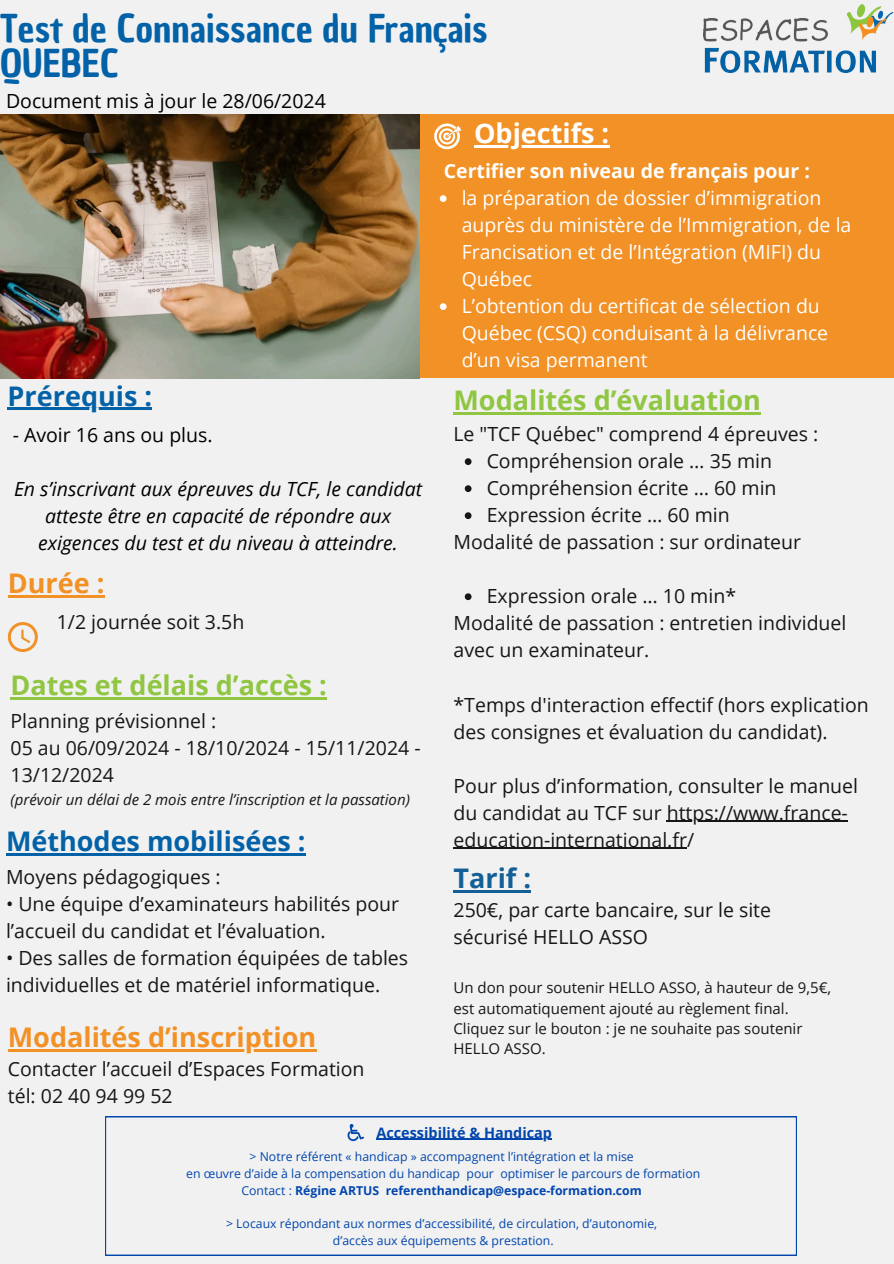
<style>
.page{position:relative;width:894px;height:1264px;background:#fff}
.page>*{position:absolute;margin:0;border:0;box-sizing:border-box;transform-origin:0 0}
.t1{font:37.5px/34.8px "Chau Philomene One";color:#0362a7}
.t2{font:700 27px "Open Sans";color:#90c642}
.t3{font:700 27px "Open Sans";color:#0362a7}
.t4{font:700 27px "Open Sans";color:#f29126}
.t5{font:700 27px "Open Sans";color:#fff}
.t6{font:700 27px "Open Sans";color:#135f98}
.t7{font:19.5px/27px "Open Sans";color:#171617}
.t8{font:19.5px/27px "Open Sans";color:#fff}
.t9{font:italic 19.5px/27px "Open Sans";color:#000;text-align:center}
.t10{font:19.5px "Open Sans";color:#000}
.t11{font:700 19.5px "Open Sans";color:#fff}
.t12{font:15px/20.2px "Open Sans";color:#171617}
.t13{font:italic 15px "Open Sans";color:#171617}
.t14{font:700 14.4px "Open Sans";color:#0246ae}
.t15{font:12.3px "Open Sans";color:#0246ae}
.t16{font:700 12.3px "Open Sans";color:#0246ae}
.s1{font-weight:400}
</style>
<div class="page">
<div style="left:0;top:0;width:893px;height:1263px;background:#f1f1f1"></div>
<img style="left:703px;top:4px;width:190px;height:69px">
<div style="left:417px;top:115px;width:476px;height:263px;background:#f29126"></div>
<svg style="left:434px;top:123px;width:27px;height:26px"></svg>
<svg style="left:439px;top:195px;width:7px;height:7px"></svg>
<svg style="left:439px;top:303px;width:7px;height:7px"></svg>
<hr style="left:474px;top:145px;width:135px;height:2px;background:#fff">
<hr style="left:8px;top:1049px;width:308px;height:2px;background:#f29126">
<hr style="left:8px;top:408px;width:144px;height:2px;background:#0362a7">
<hr style="left:453px;top:890px;width:78px;height:2px;background:#135f98">
<hr style="left:11px;top:697px;width:316px;height:3px;background:#90c642">
<svg style="left:8px;top:622px;width:30px;height:30px"></svg>
<hr style="left:8px;top:595px;width:96px;height:2px;background:#f29126">
<img style="left:0;top:115px;width:420px;height:263px">
<hr style="left:453px;top:413px;width:308px;height:2px;background:#90c642">
<svg style="left:464px;top:458px;width:7px;height:7px"></svg>
<svg style="left:464px;top:485px;width:7px;height:7px"></svg>
<svg style="left:464px;top:512px;width:7px;height:7px"></svg>
<svg style="left:464px;top:593px;width:7px;height:7px"></svg>
<hr style="left:666px;top:820px;width:181px;height:1px;background:#171617">
<hr style="left:453px;top:847px;width:233px;height:1px;background:#171617">
<hr style="left:6px;top:853px;width:300px;height:2px;background:#0362a7">
<svg style="left:105px;top:1116px;width:691px;height:139px"></svg>
<svg style="left:347px;top:1123px;width:17px;height:18px"></svg>
<p class="t1" style="left:0;top:11px;width:489px">Test de Connaissance du Français<br>QUEBEC</p>
<p class="t10" style="left:6px;top:87px;width:321px">Document mis à jour le 28/06/2024</p>
<p class="t5" style="left:474px;top:114px;width:137px">Objectifs :</p>
<p class="t3" style="left:8px;top:377px;width:146px">Prérequis :</p>
<p class="t10" style="left:13px;top:420px;width:201px">- Avoir 16 ans ou plus.</p>
<h2 class="t9" style="left:14px;top:474px;width:409px">En s’inscrivant aux épreuves du TCF, le candidat atteste être en capacité de répondre aux exigences du test et du niveau à atteindre.</h2>
<h4 class="t4" style="left:8px;top:564px;width:98px">Durée :</h4>
<p class="t7" style="left:57px;top:607px;width:189px">1/2 journée soit 3.5h</p>
<h4 class="t2" style="left:11px;top:666px;width:318px">Dates et délais d’accès :</h4>
<p class="t7" style="left:11px;top:707px;width:411px">Planning prévisionnel :<br>05 au 06/09/2024 - 18/10/2024 - 15/11/2024 -<br>13/12/2024</p>
<p class="t13" style="left:11px;top:788px;width:401px">(prévoir un délai de 2 mois entre l’inscription et la passation)</p>
<h1 class="t11" style="left:443px;top:157px;width:367px">Certifier son niveau de français pour :</h1>
<h4 class="t8" style="left:461px;top:184px;width:391px">la préparation de dossier d’immigration auprès du ministère de l’Immigration, de la Francisation et de l’Intégration (MIFI) du Québec</h4>
<p class="t8" style="left:461px;top:292px;width:368px">L’obtention du certificat de sélection du<br>Québec (CSQ) conduisant à la délivrance d’un visa permanent</p>
<h4 class="t2" style="left:453px;top:381px;width:309px">Modalités d’évaluation</h4>
<h4 class="t7" style="left:453px;top:420px;width:366px">Le "TCF Québec" comprend 4 épreuves :</h4>
<h2 class="t7" style="left:486px;top:447px;width:287px">Compréhension orale … 35 min</h2>
<p class="t7" style="left:486px;top:474px;width:291px">Compréhension écrite … 60 min</p>
<h4 class="t7" style="left:486px;top:501px;width:244px">Expression écrite … 60 min</h4>
<h2 class="t7" style="left:453px;top:528px;width:349px">Modalité de passation : sur ordinateur</h2>
<h6 class="t7" style="left:486px;top:582px;width:251px">Expression orale … 10 min*</h6>
<h2 class="t7" style="left:453px;top:609px;width:394px">Modalité de passation : entretien individuel avec un examinateur.</h2>
<h4 class="t7" style="left:453px;top:690px;width:416px">*Temps d'interaction effectif (hors explication des consignes et évaluation du candidat).</h4>
<h2 class="t7" style="left:453px;top:771px;width:406px">Pour plus d’information, consulter le manuel du candidat au TCF sur https://www.france-</h2>
<h6 class="t3" style="left:6px;top:822px;width:301px">Méthodes mobilisées :</h6>
<h4 class="t7" style="left:453px;top:825px;width:242px">education-international.fr/</h4>
<h2 class="t7" style="left:6px;top:862px;width:216px">Moyens pédagogiques :</h2>
<h2 class="t7" style="left:6px;top:889px;width:394px">• Une équipe d’examinateurs habilités pour l’accueil du candidat et l’évaluation.</h2>
<h2 class="t7" style="left:6px;top:943px;width:403px">• Des salles de formation équipées de tables individuelles et de matériel informatique.</h2>
<h4 class="t6" style="left:453px;top:859px;width:79px">Tarif :</h4>
<h4 class="t7" style="left:453px;top:895px;width:319px">250€, par carte bancaire, sur le site sécurisé HELLO ASSO</h4>
<h2 class="t12" style="left:453px;top:977px;width:379px">Un don pour soutenir HELLO ASSO, à hauteur de 9,5€, est automatiquement ajouté au règlement final.<br>Cliquez sur le bouton : je ne souhaite pas soutenir HELLO ASSO.</h2>
<h3 class="t4" style="left:8px;top:1018px;width:310px">Modalités d’inscription</h3>
<h2 class="t7" style="left:8px;top:1055px;width:358px">Contacter l’accueil d’Espaces Formation tél: 02 40 94 99 52</h2>
<p class="t14" style="left:376px;top:1122px;width:177px">Accessibilité &amp; Handicap</p>
<h4 class="t15" style="left:249px;top:1147px;width:386px">&gt; Notre référent « handicap » accompagnent l’intégration et la mise</h4>
<h5 class="t15" style="left:186px;top:1164px;width:515px">en œuvre d’aide à la compensation du handicap pour optimiser le parcours de formation</h5>
<p class="t16" style="left:241px;top:1181px;width:402px"><span class="s1">Contact :</span> Régine ARTUS referenthandicap@espace-formation.com</p>
<p class="t15" style="left:226px;top:1215px;width:432px">&gt; Locaux répondant aux normes d’accessibilité, de circulation, d’autonomie,</p>
<p class="t15" style="left:333px;top:1231px;width:222px">d’accès aux équipements &amp; prestation.</p>
</div>
